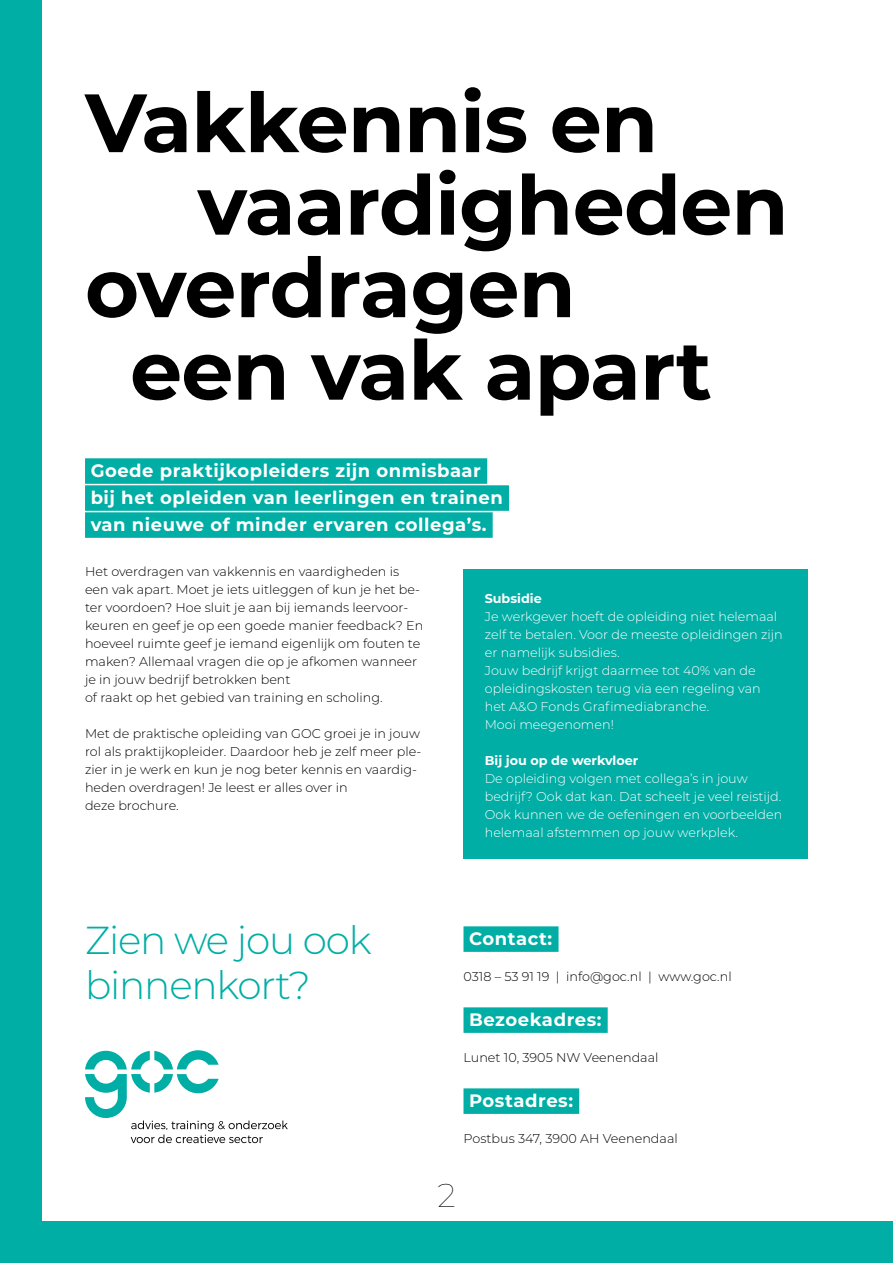
<style>
.page{position:relative;width:893px;height:1263px;background:#00aea5}
.page>*{position:absolute;margin:0;border:0;box-sizing:border-box;transform-origin:0 0}
.t1{font:700 82.5px "Montserrat";letter-spacing:-.01em;color:#000}
.t2{font:300 39px/45px "Montserrat";letter-spacing:-.03em;color:#00aea5}
.t3{font:100 33px "Montserrat";color:#000}
.t4{font:700 18px/27px "Montserrat";letter-spacing:.03em;color:#fff}
.t5{font:300 12.75px/18px "Montserrat";color:#000}
.t6{font:300 12.75px/18px "Montserrat";color:#fff}
.t7{font:700 12.75px "Montserrat";color:#fff}
</style>
<div class="page">
<div style="left:43px;top:0;width:850px;height:1220px;background:#fff"></div>
<div style="left:85px;top:458px;width:402px;height:26px;background:#00aea5"></div>
<div style="left:85px;top:485px;width:424px;height:26px;background:#00aea5"></div>
<div style="left:85px;top:512px;width:408px;height:26px;background:#00aea5"></div>
<div style="left:463px;top:569px;width:345px;height:289px;background:#00aea5"></div>
<div style="left:463px;top:926px;width:96px;height:26px;background:#00aea5"></div>
<div style="left:463px;top:1007px;width:145px;height:26px;background:#00aea5"></div>
<div style="left:463px;top:1088px;width:116px;height:26px;background:#00aea5"></div>
<svg style="left:85px;top:1050px;width:203px;height:93px"></svg>
<h1 class="t1" style="left:85px;top:63px;width:574px">Vakkennis en</h1>
<h1 class="t1" style="left:198px;top:146px;width:592px">vaardigheden</h1>
<h1 class="t1" style="left:85px;top:228px;width:492px">overdragen</h1>
<h1 class="t1" style="left:130px;top:311px;width:583px">een vak apart</h1>
<h3 class="t4" style="left:91px;top:456px;width:414px">Goede praktijkopleiders zijn onmisbaar bij het opleiden van leerlingen en trainen van nieuwe of minder ervaren collega’s.</h3>
<p class="t5" style="left:85px;top:562px;width:340px">Het overdragen van vakkennis en vaardigheden is een vak apart. Moet je iets uitleggen of kun je het be&shy;ter voordoen? Hoe sluit je aan bij iemands leervoor&shy;keuren en geef je op een goede manier feedback? En hoeveel ruimte geef je iemand eigenlijk om fouten te maken? Allemaal vragen die op je afkomen wanneer je in jouw bedrijf betrokken bent<br>of raakt op het gebied van training en scholing.</p>
<p class="t5" style="left:85px;top:724px;width:338px">Met de praktische opleiding van GOC groei je in jouw rol als praktijkopleider. Daardoor heb je zelf meer ple&shy;zier in je werk en kun je nog beter kennis en vaardig&shy;heden overdragen! Je leest er alles over in<br>deze brochure.</p>
<p class="t7" style="left:485px;top:589px;width:59px">Subsidie</p>
<p class="t6" style="left:485px;top:607px;width:299px">Je werkgever hoeft de opleiding niet helemaal zelf te betalen. Voor de meeste opleidingen zijn er namelijk subsidies.<br>Jouw bedrijf krijgt daarmee tot 40% van de opleidingskosten terug via een regeling van het A&amp;O Fonds Grafimediabranche.<br>Mooi meegenomen!</p>
<p class="t7" style="left:485px;top:751px;width:155px">Bij jou op de werkvloer</p>
<p class="t6" style="left:485px;top:769px;width:299px">De opleiding volgen met collega’s in jouw bedrijf? Ook dat kan. Dat scheelt je veel reistijd.<br>Ook kunnen we de oefeningen en voorbeelden helemaal afstemmen op jouw werkplek.</p>
<h2 class="t2" style="left:85px;top:916px;width:288px">Zien we jou ook binnenkort?</h2>
<h3 class="t4" style="left:469px;top:924px;width:85px">Contact:</h3>
<p class="t5" style="left:463px;top:967px;width:270px">0318 – 53 91 19 | info@goc.nl | www.goc.nl</p>
<h3 class="t4" style="left:469px;top:1005px;width:134px">Bezoekadres:</h3>
<p class="t5" style="left:463px;top:1048px;width:196px">Lunet 10, 3905 NW Veenendaal</p>
<h3 class="t4" style="left:469px;top:1086px;width:105px">Postadres:</h3>
<p class="t5" style="left:463px;top:1129px;width:216px">Postbus 347, 3900 AH Veenendaal</p>
<h3 class="t3" style="left:437px;top:1173px;width:20px">2</h3>
</div>
